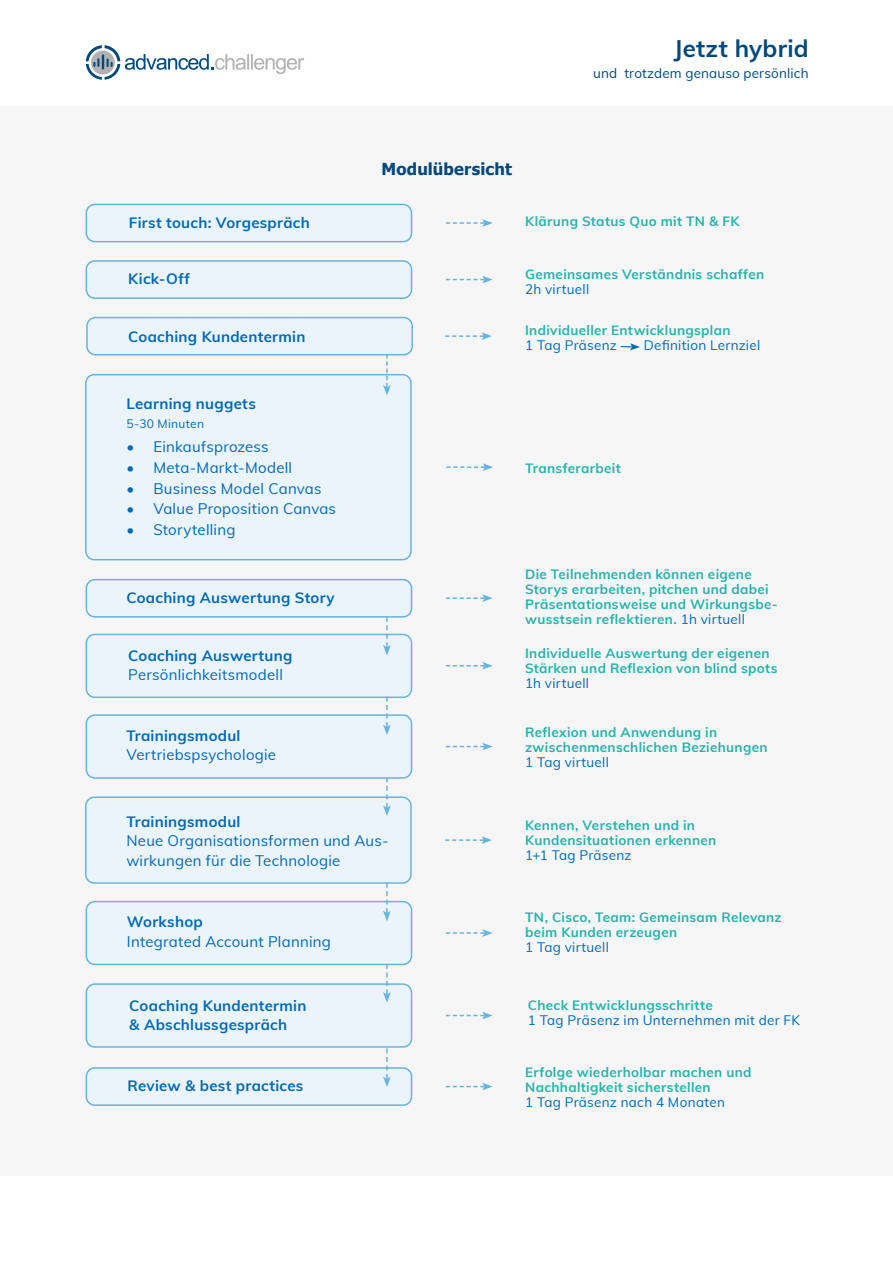
<style>
.page{position:relative;width:893px;height:1263px;background:#fff}
.page>*{position:absolute;margin:0;border:0;box-sizing:border-box;transform-origin:0 0}
.t1{font:700 24px "Muli";letter-spacing:.015em;color:#00487b}
.t2{font:700 16.5px "Tahoma";letter-spacing:.01em;color:#00487b}
.t3{font:15px/19.5px "Muli";letter-spacing:.015em;color:#0069b4}
.t4{font:700 15px/19.5px "Muli";letter-spacing:.015em;color:#0069b4}
.t5{font:700 13.5px/15px "Muli";letter-spacing:.02em;color:#25b3aa}
.t6{font:13.5px "Muli";letter-spacing:.02em;color:#0069b4}
.t7{font:13.5px "Muli";letter-spacing:.01em;color:#00487b}
.t8{font:12px "Muli";letter-spacing:.03em;color:#0069b4}
.s1{font-weight:400;color:#0069b4}
</style>
<div class="page">
<div style="left:0;top:106px;width:893px;height:1070px;background:#f6f6f6"></div>
<svg style="left:621px;top:343px;width:19px;height:7px"></svg>
<svg style="left:446px;top:219px;width:47px;height:8px"></svg>
<svg style="left:446px;top:276px;width:47px;height:7px"></svg>
<svg style="left:445px;top:332px;width:47px;height:8px"></svg>
<svg style="left:446px;top:463px;width:47px;height:8px"></svg>
<svg style="left:446px;top:594px;width:47px;height:8px"></svg>
<svg style="left:446px;top:662px;width:47px;height:7px"></svg>
<svg style="left:446px;top:743px;width:47px;height:7px"></svg>
<svg style="left:445px;top:836px;width:47px;height:8px"></svg>
<svg style="left:446px;top:929px;width:47px;height:8px"></svg>
<svg style="left:446px;top:1012px;width:47px;height:7px"></svg>
<svg style="left:446px;top:1083px;width:47px;height:7px"></svg>
<div style="left:86px;top:204px;width:325px;height:38px;background:#ecf4fb;border-radius:9px"></div>
<div style="left:86px;top:204px;width:326px;height:38px;border:2px solid #67b3df;border-radius:9px"></div>
<div style="left:86px;top:261px;width:325px;height:37px;background:#ecf4fb;border-radius:9px"></div>
<div style="left:86px;top:260px;width:326px;height:39px;border:2px solid #67b3df;border-radius:9px"></div>
<div style="left:87px;top:318px;width:325px;height:37px;background:#ecf4fb;border-radius:9px"></div>
<div style="left:86px;top:317px;width:327px;height:38px;border:2px solid #67b3df;border-radius:9px"></div>
<div style="left:86px;top:375px;width:325px;height:185px;background:#ecf4fb;border-radius:9px"></div>
<div style="left:85px;top:374px;width:327px;height:186px;border:2px solid #67b3df;border-radius:9px"></div>
<div style="left:86px;top:580px;width:325px;height:37px;background:#ecf4fb;border-radius:9px"></div>
<div style="left:86px;top:579px;width:326px;height:39px;border:2px solid #67b3df;border-radius:9px"></div>
<div style="left:86px;top:634px;width:325px;height:63px;background:#ecf4fb;border-radius:9px"></div>
<div style="left:86px;top:634px;width:326px;height:64px;border:2px solid #67b3df;border-radius:9px"></div>
<div style="left:86px;top:715px;width:325px;height:63px;background:#ecf4fb;border-radius:9px"></div>
<div style="left:86px;top:714px;width:326px;height:65px;border:2px solid #67b3df;border-radius:9px"></div>
<div style="left:86px;top:797px;width:325px;height:86px;background:#ecf4fb;border-radius:9px"></div>
<div style="left:85px;top:796px;width:327px;height:88px;border:2px solid #67b3df;border-radius:9px"></div>
<div style="left:86px;top:901px;width:325px;height:63px;background:#ecf4fb;border-radius:9px"></div>
<div style="left:86px;top:901px;width:326px;height:64px;border:2px solid #67b3df;border-radius:9px"></div>
<div style="left:86px;top:984px;width:325px;height:63px;background:#ecf4fb;border-radius:9px"></div>
<div style="left:86px;top:983px;width:326px;height:65px;border:2px solid #67b3df;border-radius:9px"></div>
<div style="left:86px;top:1068px;width:325px;height:37px;background:#ecf4fb;border-radius:9px"></div>
<div style="left:86px;top:1067px;width:326px;height:39px;border:2px solid #67b3df;border-radius:9px"></div>
<svg style="left:383px;top:354px;width:8px;height:42px"></svg>
<svg style="left:383px;top:617px;width:8px;height:38px"></svg>
<svg style="left:383px;top:1048px;width:8px;height:39px"></svg>
<svg style="left:383px;top:777px;width:8px;height:39px"></svg>
<svg style="left:383px;top:964px;width:8px;height:39px"></svg>
<svg style="left:383px;top:696px;width:8px;height:39px"></svg>
<svg style="left:383px;top:882px;width:8px;height:39px"></svg>
<svg style="left:86px;top:45px;width:218px;height:35px"></svg>
<h1 class="t1" style="left:674px;top:31px;width:136px">Jetzt hybrid</h1>
<p class="t7" style="left:593px;top:63px;width:217px">und trotzdem genauso persönlich</p>
<p class="t4" style="left:129px;top:212px;width:183px">First touch: Vorgespräch</p>
<p class="t4" style="left:128px;top:268px;width:63px">Kick-Off</p>
<p class="t4" style="left:128px;top:326px;width:179px">Coaching Kundentermin</p>
<p class="t4" style="left:126px;top:393px;width:131px">Learning nuggets</p>
<p class="t8" style="left:126px;top:415px;width:79px">5-30 Minuten</p>
<p class="t3" style="left:126px;top:436px;width:144px">• Einkaufsprozess</p>
<p class="t3" style="left:126px;top:457px;width:167px">• Meta-Markt-Modell</p>
<p class="t3" style="left:126px;top:478px;width:197px">• Business Model Canvas</p>
<p class="t3" style="left:126px;top:498px;width:211px">• Value Proposition Canvas</p>
<p class="t3" style="left:126px;top:519px;width:111px">• Storytelling</p>
<p class="t4" style="left:126px;top:587px;width:210px">Coaching Auswertung Story</p>
<p class="t4" style="left:128px;top:645px;width:166px">Coaching Auswertung</p>
<p class="t3" style="left:128px;top:664px;width:156px">Persönlichkeitsmodell</p>
<p class="t4" style="left:126px;top:725px;width:116px">Trainingsmodul</p>
<p class="t3" style="left:126px;top:744px;width:151px">Vertriebspsychologie</p>
<p class="t2" style="left:382px;top:157px;width:132px">Modulübersicht</p>
<p class="t5" style="left:525px;top:213px;width:216px">Klärung Status Quo mit TN &amp; FK</p>
<p class="t5" style="left:525px;top:266px;width:241px">Gemeinsames Verständnis schaffen</p>
<p class="t6" style="left:525px;top:279px;width:66px">2h virtuell</p>
<p class="t5" style="left:525px;top:322px;width:207px">Individueller Entwicklungsplan</p>
<p class="t6" style="left:525px;top:336px;width:93px">1 Tag Präsenz</p>
<p class="t6" style="left:644px;top:336px;width:118px">Definition Lernziel</p>
<p class="t5" style="left:525px;top:460px;width:97px">Transferarbeit</p>
<p class="t5" style="left:525px;top:566px;width:254px">Die Teilnehmenden können eigene Storys erarbeiten, pitchen und dabei Präsentationsweise und Wirkungsbe&shy;wusstsein reflektieren. <span class="s1">1h virtuell</span></p>
<p class="t5" style="left:525px;top:645px;width:254px">Individuelle Auswertung der eigenen<br>Stärken und Reflexion von blind spots</p>
<p class="t6" style="left:525px;top:673px;width:66px">1h virtuell</p>
<p class="t5" style="left:525px;top:724px;width:244px">Reflexion und Anwendung in zwischenmenschlichen Beziehungen</p>
<p class="t6" style="left:525px;top:752px;width:85px">1 Tag virtuell</p>
<p class="t4" style="left:126px;top:811px;width:116px">Trainingsmodul</p>
<p class="t3" style="left:126px;top:830px;width:264px">Neue Organisationsformen und Aus&shy;wirkungen für die Technologie</p>
<p class="t4" style="left:127px;top:911px;width:77px">Workshop</p>
<p class="t3" style="left:127px;top:931px;width:206px">Integrated Account Planning</p>
<p class="t4" style="left:129px;top:995px;width:179px">Coaching Kundentermin &amp; Abschlussgespräch</p>
<p class="t4" style="left:127px;top:1075px;width:177px">Review &amp; best practices</p>
<p class="t5" style="left:525px;top:817px;width:193px">Kennen, Verstehen und in<br>Kundensituationen erkennen</p>
<p class="t6" style="left:525px;top:846px;width:108px">1+1 Tag Präsenz</p>
<p class="t5" style="left:525px;top:909px;width:258px">TN, Cisco, Team: Gemeinsam Relevanz beim Kunden erzeugen</p>
<p class="t6" style="left:525px;top:937px;width:85px">1 Tag virtuell</p>
<p class="t5" style="left:528px;top:997px;width:186px">Check Entwicklungsschritte</p>
<p class="t6" style="left:528px;top:1010px;width:274px">1 Tag Präsenz im Unternehmen mit der FK</p>
<p class="t5" style="left:525px;top:1063px;width:228px">Erfolge wiederholbar machen und<br>Nachhaltigkeit sicherstellen</p>
<p class="t6" style="left:525px;top:1092px;width:201px">1 Tag Präsenz nach 4 Monaten</p>
</div>
